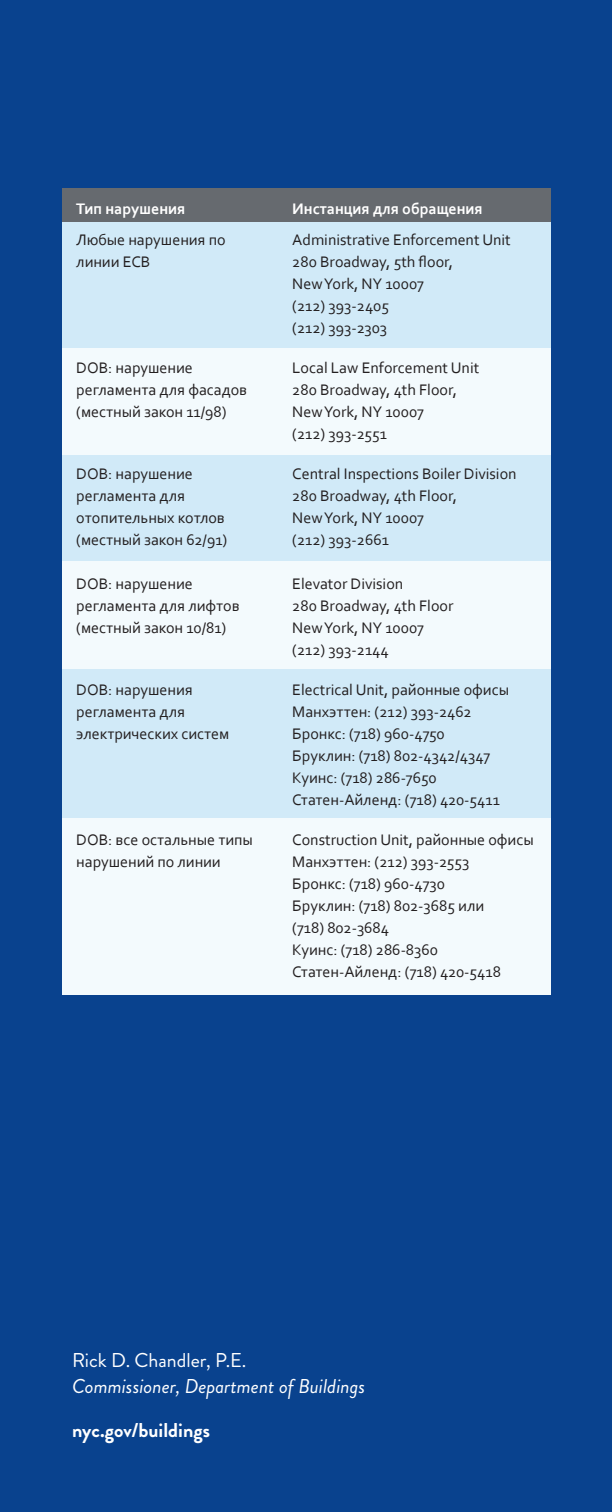
<style>
.page{position:relative;width:612px;height:1512px;background:#09428e}
.page>*{position:absolute;margin:0;border:0;box-sizing:border-box;transform-origin:0 0}
.t1{font:italic 20px/26px "Brandon Grotesque";color:#fff}
.t2{font:700 20px "Brandon Grotesque";color:#fff}
.t3{font:16px/22px "Corbel";color:#231f20}
.t4{font:700 16px "Corbel";color:#fff}
.s1{font-style:normal}
</style>
<div class="page">
<div style="left:62px;top:189px;width:488px;height:806px;background:#f3fafd"></div>
<div style="left:62px;top:189px;width:488px;height:33px;background:#6c6d70"></div>
<div style="left:62px;top:222px;width:488px;height:125px;background:#d1eaf8"></div>
<div style="left:62px;top:455px;width:488px;height:106px;background:#d1eaf8"></div>
<div style="left:62px;top:670px;width:488px;height:148px;background:#d1eaf8"></div>
<p class="t4" style="left:76px;top:199px;width:111px">Тип нарушения</p>
<p class="t4" style="left:292px;top:199px;width:192px">Инстанция для обращения</p>
<p class="t3" style="left:76px;top:228px;width:151px">Любые нарушения по</p>
<p class="t3" style="left:292px;top:228px;width:220px">Administrative Enforcement Unit</p>
<p class="t3" style="left:76px;top:250px;width:76px">линии ECB</p>
<p class="t3" style="left:292px;top:250px;width:162px">280 Broadway, 5th floor,<br>New York, NY 10007 (212) 393-2405<br>(212) 393-2303</p>
<p class="t3" style="left:76px;top:356px;width:118px">DOB: нарушение</p>
<p class="t3" style="left:292px;top:356px;width:188px">Local Law Enforcement Unit</p>
<p class="t3" style="left:76px;top:378px;width:172px">регламента для фасадов</p>
<p class="t3" style="left:292px;top:378px;width:166px">280 Broadway, 4th Floor,</p>
<p class="t3" style="left:76px;top:400px;width:152px">(местный закон 11/98)</p>
<p class="t3" style="left:292px;top:400px;width:133px">New York, NY 10007 (212) 393-2551</p>
<p class="t3" style="left:76px;top:462px;width:118px">DOB: нарушение</p>
<p class="t3" style="left:292px;top:462px;width:226px">Central Inspections Boiler Division</p>
<p class="t3" style="left:76px;top:484px;width:110px">регламента для</p>
<p class="t3" style="left:292px;top:484px;width:166px">280 Broadway, 4th Floor,</p>
<p class="t3" style="left:76px;top:506px;width:150px">отопительных котлов</p>
<p class="t3" style="left:292px;top:506px;width:133px">New York, NY 10007</p>
<p class="t3" style="left:76px;top:528px;width:153px">(местный закон 62/91)</p>
<p class="t3" style="left:292px;top:528px;width:98px">(212) 393-2661</p>
<p class="t3" style="left:76px;top:572px;width:118px">DOB: нарушение</p>
<p class="t3" style="left:292px;top:572px;width:112px">Elevator Division</p>
<p class="t3" style="left:76px;top:594px;width:165px">регламента для лифтов</p>
<p class="t3" style="left:292px;top:594px;width:163px">280 Broadway, 4th Floor</p>
<p class="t3" style="left:76px;top:616px;width:152px">(местный закон 10/81)</p>
<p class="t3" style="left:292px;top:616px;width:133px">New York, NY 10007 (212) 393-2144</p>
<p class="t3" style="left:76px;top:678px;width:118px">DOB: нарушения</p>
<p class="t3" style="left:292px;top:678px;width:218px">Electrical Unit, районные офисы</p>
<p class="t3" style="left:76px;top:700px;width:110px">регламента для</p>
<p class="t3" style="left:292px;top:700px;width:181px">Манхэттен: (212) 393-2462</p>
<p class="t3" style="left:76px;top:722px;width:155px">электрических систем</p>
<p class="t3" style="left:292px;top:722px;width:209px">Бронкс: (718) 960-4750<br>Бруклин: (718) 802-4342/4347<br>Куинс: (718) 286-7650<br>Статен-Айленд: (718) 420-5411</p>
<p class="t3" style="left:76px;top:828px;width:178px">DOB: все остальные типы</p>
<p class="t3" style="left:292px;top:828px;width:243px">Construction Unit, районные офисы</p>
<p class="t3" style="left:76px;top:850px;width:146px">нарушений по линии</p>
<p class="t3" style="left:292px;top:850px;width:210px">Манхэттен: (212) 393-2553<br>Бронкс: (718) 960-4730<br>Бруклин: (718) 802-3685 или (718) 802-3684<br>Куинс: (718) 286-8360<br>Статен-Айленд: (718) 420-5418</p>
<p class="t1" style="left:72px;top:1348px;width:295px"><span class="s1">Rick D. Chandler, P.E.<br></span>Commissioner, Department of Buildings</p>
<p class="t2" style="left:72px;top:1417px;width:140px">nyc.gov/buildings</p>
</div>
